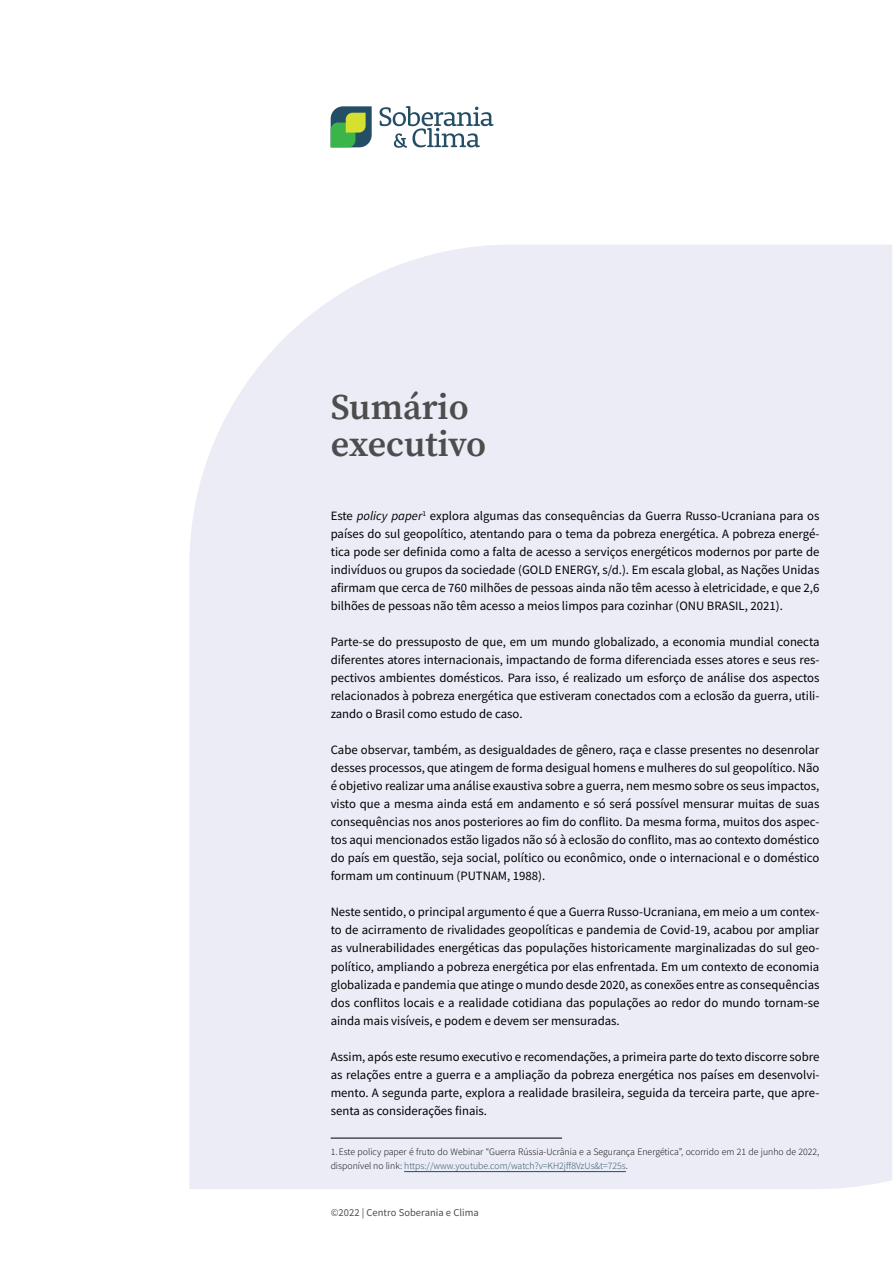
<style>
.page{position:relative;width:893px;height:1263px;background:#fff}
.page>*{position:absolute;margin:0;border:0;box-sizing:border-box;transform-origin:0 0}
.t1{font:600 36px/37.5px "Source Serif Pro";letter-spacing:-.005em;color:#4d4d4d}
.t2{font:12.75px/18px "Source Sans Pro";color:#000;text-align:justify}
.t3{font:10.5px "Source Sans Pro";letter-spacing:.005em;color:#4d4d4d}
.t4{font:300 9.75px/13.5px "Source Sans Pro";color:#000}
.s1{font-style:italic}
.s2{color:#244d66}
</style>
<div class="page">
<div style="left:189px;top:245px;width:703px;height:944px;background:#ebecf6"></div>
<hr style="left:331px;top:1138px;width:231px;height:1px;background:#000">
<hr style="left:404px;top:1171px;width:222px;height:1px;background:#244d66">
<svg style="left:331px;top:106px;width:41px;height:41px;background:#5c9459"></svg>
<svg style="left:380px;top:106px;width:114px;height:42px"></svg>
<h1 class="t1" style="left:331px;top:388px;width:157px">Sumário executivo</h1>
<p class="t2" style="left:331px;top:507px;width:490px">Este <span class="s1">policy paper</span><sup>1</sup> explora algumas das consequências da Guerra Russo-Ucraniana para os países do sul geopolítico, atentando para o tema da pobreza energética. A pobreza energé&shy;tica pode ser definida como a falta de acesso a serviços energéticos modernos por parte de indivíduos ou grupos da sociedade (GOLD ENERGY, s/d.). Em escala global, as Nações Unidas afirmam que cerca de 760 milhões de pessoas ainda não têm acesso à eletricidade, e que 2,6 bilhões de pessoas não têm acesso a meios limpos para cozinhar (ONU BRASIL, 2021).</p>
<p class="t2" style="left:331px;top:633px;width:490px">Parte-se do pressuposto de que, em um mundo globalizado, a economia mundial conecta diferentes atores internacionais, impactando de forma diferenciada esses atores e seus res&shy;pectivos ambientes domésticos. Para isso, é realizado um esforço de análise dos aspectos relacionados à pobreza energética que estiveram conectados com a eclosão da guerra, utili&shy;zando o Brasil como estudo de caso.</p>
<p class="t2" style="left:331px;top:741px;width:490px">Cabe observar, também, as desigualdades de gênero, raça e classe presentes no desenrolar desses processos, que atingem de forma desigual homens e mulheres do sul geopolítico. Não é objetivo realizar uma análise exaustiva sobre a guerra, nem mesmo sobre os seus impactos, visto que a mesma ainda está em andamento e só será possível mensurar muitas de suas consequências nos anos posteriores ao fim do conflito. Da mesma forma, muitos dos aspec&shy;tos aqui mencionados estão ligados não só à eclosão do conflito, mas ao contexto doméstico do país em questão, seja social, político ou econômico, onde o internacional e o doméstico formam um continuum (PUTNAM, 1988).</p>
<p class="t2" style="left:331px;top:903px;width:490px">Neste sentido, o principal argumento é que a Guerra Russo-Ucraniana, em meio a um contex&shy;to de acirramento de rivalidades geopolíticas e pandemia de Covid-19, acabou por ampliar as vulnerabilidades energéticas das populações historicamente marginalizadas do sul geo&shy;político, ampliando a pobreza energética por elas enfrentada. Em um contexto de economia globalizada e pandemia que atinge o mundo desde 2020, as conexões entre as consequências dos conflitos locais e a realidade cotidiana das populações ao redor do mundo tornam-se ainda mais visíveis, e podem e devem ser mensuradas.</p>
<p class="t2" style="left:331px;top:1047px;width:490px">Assim, após este resumo executivo e recomendações, a primeira parte do texto discorre sobre as relações entre a guerra e a ampliação da pobreza energética nos países em desenvolvi&shy;mento. A segunda parte, explora a realidade brasileira, seguida da terceira parte, que apre&shy;senta as considerações finais.</p>
<p class="t4" style="left:331px;top:1145px;width:490px">1.Este policy paper é fruto do Webinar “Guerra Rússia-Ucrânia e a Segurança Energética”, ocorrido em 21 de junho de 2022, disponível no link: <span class="s2">https://www.youtube.com/watch?v=KH2jff8VzUs&amp;t=725s</span>.</p>
<p class="t3" style="left:331px;top:1205px;width:150px">©2022 | Centro Soberania e Clima</p>
</div>
